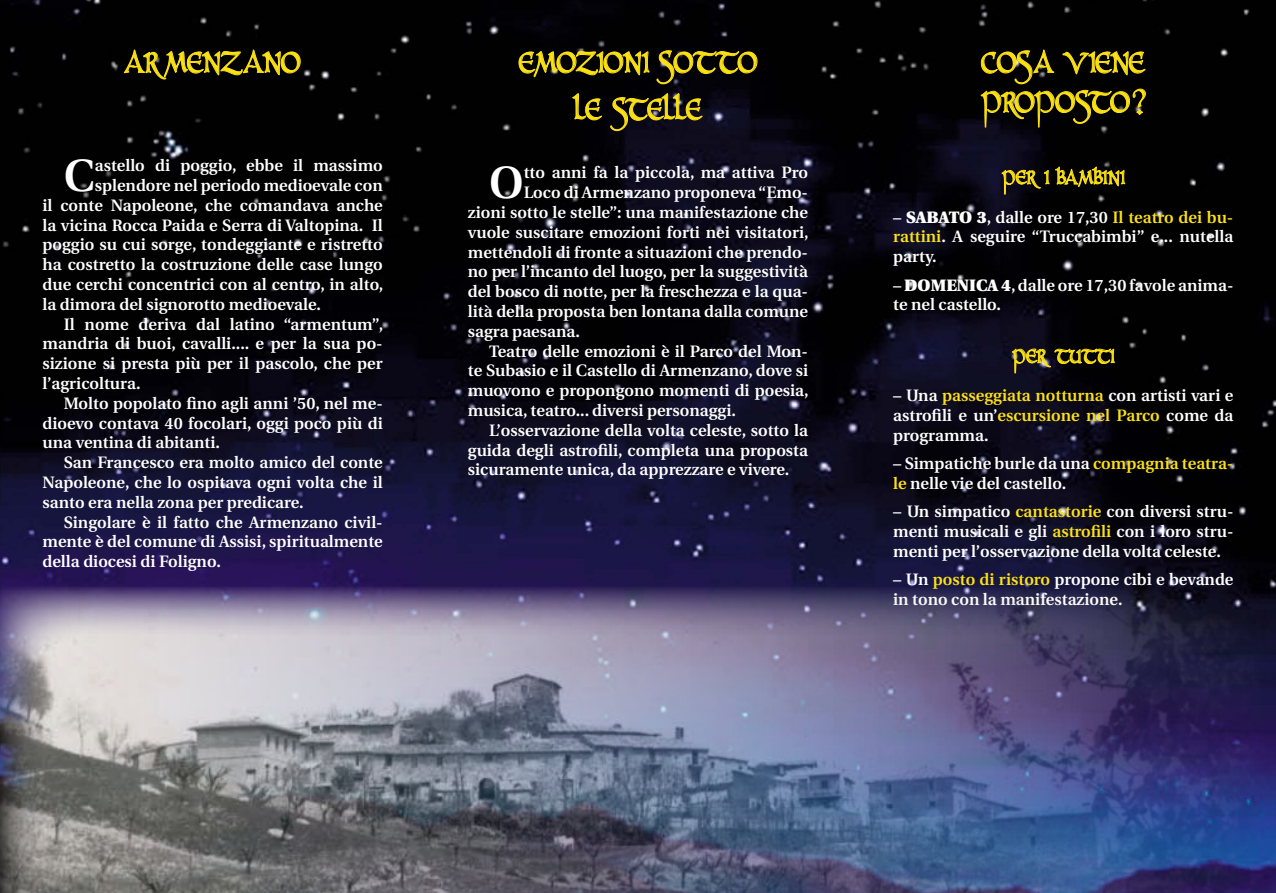
<style>
.page{position:relative;width:1276px;height:893px;background:#fff}
.page>*{position:absolute;margin:0;border:0;box-sizing:border-box;transform-origin:0 0}
.t1{font:600 45.15px "Utopia";color:#fff}
.t2{font:33px/46.8px "Un Zialish";letter-spacing:-.14em;color:#fbe113;text-align:center;scale:.75 1}
.t3{font:33px "Un Zialish";letter-spacing:-.075em;color:#fbe113;scale:.75 1}
.t4{font:27px "Un Zialish";letter-spacing:-.095em;color:#fbe113;scale:.75 1}
.t5{font:600 16.5px/19.8px "Utopia";color:#fff;text-align:justify}
.s1{font-weight:900}
.s2{color:#fbe113}
</style>
<div class="page">
<img style="left:0;top:0;width:1276px;height:586px">
<svg style="left:123px;top:42px;width:178px;height:38px;background:#292504"></svg>
<svg style="left:518px;top:50px;width:132px;height:30px;background:#373107"></svg>
<svg style="left:656px;top:50px;width:102px;height:35px;background:#2c270b"></svg>
<svg style="left:572px;top:92px;width:133px;height:40px;background:#2b2610"></svg>
<svg style="left:980px;top:42px;width:168px;height:86px;background:#232005"></svg>
<svg style="left:1001px;top:153px;width:125px;height:42px;background:#27230a"></svg>
<svg style="left:1011px;top:332px;width:104px;height:42px;background:#282411"></svg>
<img style="left:0;top:586px;width:1276px;height:307px">
<h2 class="t3" style="left:123px;top:43px;width:240px">ARMENZANO</h2>
<h1 class="t1" style="left:64px;top:150px;width:32px">C</h1>
<p class="t5" style="left:95px;top:156px;width:289px">astello di poggio, ebbe il massimo</p>
<p class="t5" style="left:95px;top:176px;width:289px">splendore nel periodo medioevale con</p>
<p class="t5" style="left:43px;top:196px;width:342px">il conte Napoleone, che comandava anche</p>
<p class="t5" style="left:43px;top:215px;width:342px">la vicina Rocca Paida e Serra di Valtopina. Il</p>
<p class="t5" style="left:43px;top:235px;width:342px">poggio su cui sorge, tondeggiante e ristretto</p>
<p class="t5" style="left:43px;top:255px;width:342px">ha costretto la costruzione delle case lungo</p>
<p class="t5" style="left:43px;top:275px;width:342px">due cerchi concentrici con al centro, in alto,</p>
<p class="t5" style="left:43px;top:295px;width:280px">la dimora del signorotto medioevale.</p>
<p class="t5" style="left:64px;top:314px;width:321px">Il nome deriva dal latino “armentum”,</p>
<p class="t5" style="left:43px;top:334px;width:342px">mandria di buoi, cavalli.... e per la sua po-</p>
<p class="t5" style="left:43px;top:354px;width:342px">sizione si presta più per il pascolo, che per</p>
<p class="t5" style="left:43px;top:374px;width:100px">l’agricoltura.</p>
<p class="t5" style="left:64px;top:394px;width:320px">Molto popolato fino agli anni ’50, nel me-</p>
<p class="t5" style="left:43px;top:413px;width:342px">dioevo contava 40 focolari, oggi poco più di</p>
<p class="t5" style="left:43px;top:433px;width:179px">una ventina di abitanti.</p>
<p class="t5" style="left:64px;top:453px;width:320px">San Francesco era molto amico del conte</p>
<p class="t5" style="left:43px;top:473px;width:342px">Napoleone, che lo ospitava ogni volta che il</p>
<p class="t5" style="left:43px;top:493px;width:263px">santo era nella zona per predicare.</p>
<p class="t5" style="left:64px;top:512px;width:320px">Singolare è il fatto che Armenzano civil-</p>
<p class="t5" style="left:43px;top:532px;width:342px">mente è del comune di Assisi, spiritualmente</p>
<p class="t5" style="left:43px;top:552px;width:180px">della diocesi di Foligno.</p>
<h2 class="t2" style="left:517px;top:42px;width:324px">EMOZIONI SOTTO<br>LE STELLE</h2>
<h1 class="t1" style="left:489px;top:157px;width:36px">O</h1>
<p class="t5" style="left:524px;top:163px;width:286px">tto anni fa la piccola, ma attiva Pro</p>
<p class="t5" style="left:524px;top:183px;width:286px">Loco di Armenzano proponeva “Emo-</p>
<p class="t5" style="left:468px;top:203px;width:342px">zioni sotto le stelle”: una manifestazione che</p>
<p class="t5" style="left:468px;top:223px;width:342px">vuole suscitare emozioni forti nei visitatori,</p>
<p class="t5" style="left:468px;top:242px;width:342px">mettendoli di fronte a situazioni che prendo-</p>
<p class="t5" style="left:468px;top:262px;width:342px">no per l’incanto del luogo, per la suggestività</p>
<p class="t5" style="left:468px;top:282px;width:342px">del bosco di notte, per la freschezza e la qua-</p>
<p class="t5" style="left:468px;top:302px;width:342px">lità della proposta ben lontana dalla comune</p>
<p class="t5" style="left:468px;top:322px;width:114px">sagra paesana.</p>
<p class="t5" style="left:489px;top:341px;width:320px">Teatro delle emozioni è il Parco del Mon-</p>
<p class="t5" style="left:468px;top:361px;width:342px">te Subasio e il Castello di Armenzano, dove si</p>
<p class="t5" style="left:468px;top:381px;width:342px">muovono e propongono momenti di poesia,</p>
<p class="t5" style="left:468px;top:401px;width:270px">musica, teatro... diversi personaggi.</p>
<p class="t5" style="left:489px;top:421px;width:320px">L’osservazione della volta celeste, sotto la</p>
<p class="t5" style="left:468px;top:440px;width:342px">guida degli astrofili, completa una proposta</p>
<p class="t5" style="left:468px;top:460px;width:323px">sicuramente unica, da apprezzare e vivere.</p>
<h2 class="t2" style="left:979px;top:45px;width:225px;line-height:39.6px;text-align:left">COSA VIENE<br>PROPOSTO?</h2>
<h3 class="t4" style="left:1001px;top:160px;width:168px">per i bambini</h3>
<p class="t5" style="left:893px;top:207px;width:342px">– <span class="s1">SABATO 3</span>, dalle ore 17,30 <span class="s2">Il teatro dei bu&shy;rattini</span>. A seguire “Truccabimbi” e... nutella party.</p>
<p class="t5" style="left:893px;top:275px;width:342px">– <span class="s1">DOMENICA 4</span>, dalle ore 17,30 favole anima&shy;te nel castello.</p>
<h3 class="t4" style="left:1011px;top:338px;width:140px">per tutti</h3>
<p class="t5" style="left:893px;top:386px;width:342px">– Una <span class="s2">passeggiata notturna</span> con artisti vari e astrofili e un’<span class="s2">escursione nel Parco</span> come da programma.</p>
<p class="t5" style="left:893px;top:454px;width:342px">– Simpatiche burle da una <span class="s2">compagnia teatra&shy;le</span> nelle vie del castello.</p>
<p class="t5" style="left:893px;top:502px;width:342px">– Un simpatico <span class="s2">cantastorie</span> con diversi stru&shy;menti musicali e gli <span class="s2">astrofili</span> con i loro stru&shy;menti per l’osservazione della volta celeste.</p>
<p class="t5" style="left:893px;top:570px;width:342px">– Un <span class="s2">posto di ristoro</span> propone cibi e bevande in tono con la manifestazione.</p>
</div>
